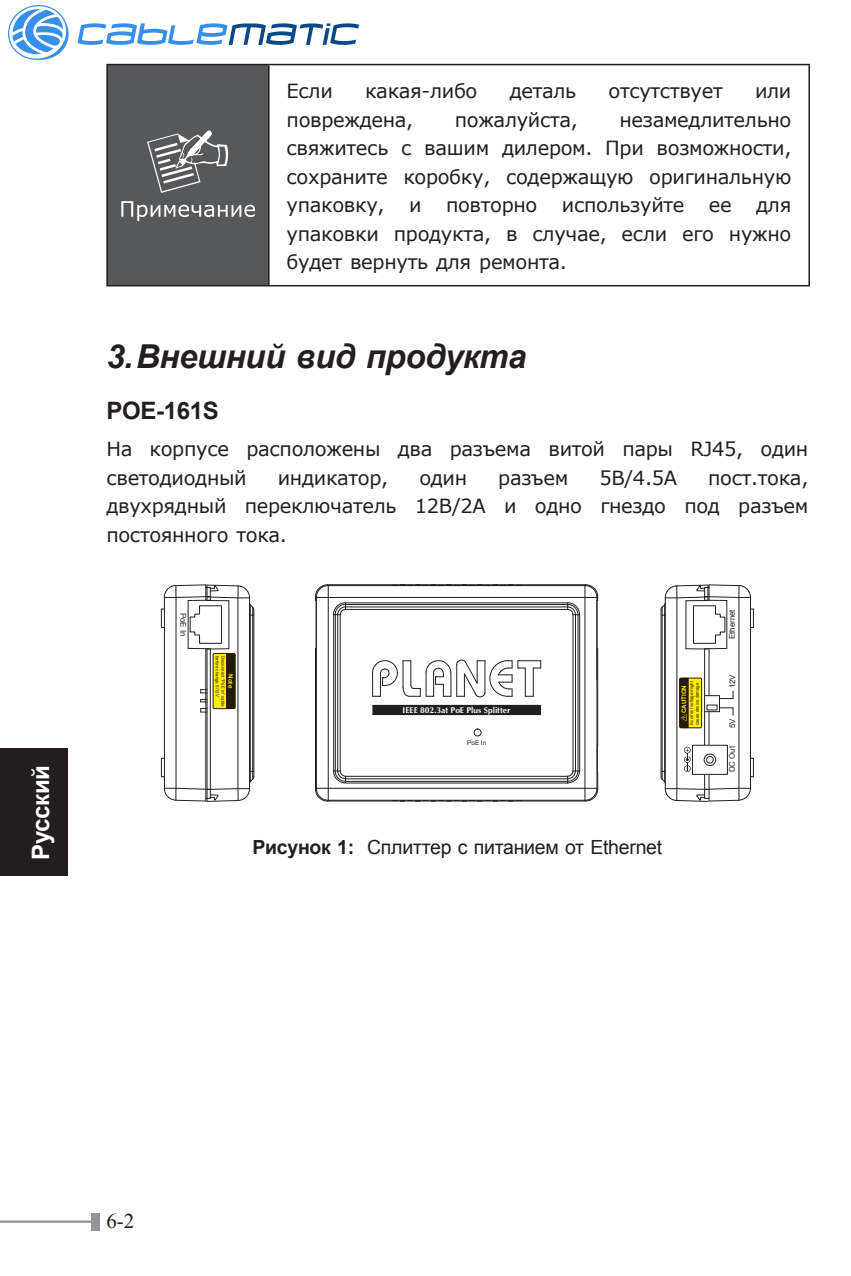
<style>
.page{position:relative;width:851px;height:1276px;background:#fff}
.page>*{position:absolute;margin:0;border:0;box-sizing:border-box;transform-origin:0 0}
._1大標Arail_Bold_Itali{font:italic 700 33px "Arial";letter-spacing:-.015em;color:#231f20}
._3小標Arial_Bold8_10_前{font:700 24px "Arial";letter-spacing:-.015em;color:#231f20}
.t1{font:700 24px "Arial";letter-spacing:-.015em;color:#fff}
.t2{font:21px "Times New Roman";color:#231f20}
._8框NOTE內文Verdana6_5{font:19.5px/28.5px "Verdana";letter-spacing:-.02em;color:#231f20;text-align:justify}
._4內文Verdana6_5_9_5前後{font:19.5px/28.5px "Verdana";letter-spacing:-.02em;color:#231f20}
._6圖Arial6_5_9_5{font:19.5px "Arial";letter-spacing:-.015em;color:#231f20}
.t3{font:700 8.4px "CG Omega";color:#fff}
.t4{font:7.8px "Arial";color:#211e1e}
.t5{font:700 6.3px "Arial";color:#ffee01}
.t6{font:6.3px "Arial";color:#211e1e}
.t7{font:4.5px/5.7px "Arial";color:#251a05}
.s1{font-weight:700}
</style>
<div class="page">
<hr style="left:0;top:1220px;width:95px;height:2px;background:#919396">
<div style="left:91px;top:1213px;width:9px;height:17px;background:#939598"></div>
<div style="left:0;top:748px;width:68px;height:128px;background:#231f20"></div>
<div style="left:107px;top:65px;width:162px;height:221px;background:#57585a"></div>
<hr style="left:106px;top:64px;width:163px;height:1px;background:#231f20">
<hr style="left:106px;top:65px;width:2px;height:220px;background:#231f20">
<hr style="left:269px;top:64px;width:540px;height:1px;background:#231f20">
<hr style="left:268px;top:65px;width:1px;height:220px;background:#231f20">
<hr style="left:808px;top:65px;width:1px;height:220px;background:#231f20">
<hr style="left:106px;top:285px;width:163px;height:1px;background:#231f20">
<hr style="left:269px;top:285px;width:540px;height:1px;background:#231f20">
<svg style="left:121px;top:201px;width:134px;height:20px"></svg>
<svg style="left:147px;top:130px;width:81px;height:63px"></svg>
<hr style="left:704px;top:649px;width:1px;height:97px;background:#211e1e">
<hr style="left:708px;top:648px;width:1px;height:47px;background:#211e1e">
<hr style="left:708px;top:711px;width:1px;height:34px;background:#211e1e">
<hr style="left:738px;top:597px;width:1px;height:198px;background:#211e1e">
<hr style="left:749px;top:597px;width:2px;height:191px;background:#211e1e">
<svg style="left:751px;top:608px;width:2px;height:20px"></svg>
<hr style="left:709px;top:596px;width:29px;height:2px;background:#211e1e">
<hr style="left:709px;top:584px;width:29px;height:2px;background:#211e1e">
<svg style="left:737px;top:585px;width:14px;height:13px"></svg>
<hr style="left:676px;top:800px;width:31px;height:2px;background:#211e1e">
<hr style="left:660px;top:610px;width:1px;height:166px;background:#211e1e">
<hr style="left:661px;top:607px;width:1px;height:172px;background:#211e1e">
<hr style="left:664px;top:598px;width:1px;height:190px;background:#211e1e">
<hr style="left:676px;top:586px;width:1px;height:202px;background:#211e1e">
<hr style="left:676px;top:596px;width:31px;height:2px;background:#211e1e">
<hr style="left:676px;top:584px;width:31px;height:2px;background:#211e1e">
<svg style="left:660px;top:585px;width:17px;height:30px"></svg>
<hr style="left:164px;top:597px;width:1px;height:191px;background:#211e1e">
<hr style="left:175px;top:590px;width:1px;height:198px;background:#211e1e">
<hr style="left:187px;top:600px;width:2px;height:48px;background:#211e1e">
<hr style="left:205px;top:648px;width:1px;height:153px;background:#211e1e">
<hr style="left:210px;top:649px;width:1px;height:149px;background:#211e1e">
<svg style="left:161px;top:608px;width:3px;height:20px"></svg>
<hr style="left:176px;top:596px;width:30px;height:2px;background:#211e1e">
<hr style="left:176px;top:584px;width:30px;height:2px;background:#211e1e">
<svg style="left:163px;top:585px;width:14px;height:13px"></svg>
<hr style="left:207px;top:800px;width:31px;height:2px;background:#211e1e">
<hr style="left:206px;top:649px;width:1px;height:152px;background:#211e1e">
<hr style="left:237px;top:598px;width:1px;height:202px;background:#211e1e">
<hr style="left:249px;top:598px;width:1px;height:190px;background:#211e1e">
<hr style="left:250px;top:605px;width:1px;height:176px;background:#211e1e">
<hr style="left:252px;top:607px;width:1px;height:172px;background:#211e1e">
<hr style="left:253px;top:610px;width:1px;height:166px;background:#211e1e">
<hr style="left:207px;top:584px;width:31px;height:2px;background:#211e1e">
<svg style="left:161px;top:758px;width:93px;height:43px"></svg>
<hr style="left:315px;top:649px;width:1px;height:140px;background:#211e1e">
<hr style="left:315px;top:600px;width:1px;height:48px;background:#211e1e">
<hr style="left:316px;top:597px;width:1px;height:191px;background:#211e1e">
<hr style="left:328px;top:585px;width:1px;height:215px;background:#211e1e">
<hr style="left:333px;top:615px;width:1px;height:156px;background:#211e1e">
<hr style="left:335px;top:615px;width:1px;height:156px;background:#211e1e">
<hr style="left:337px;top:615px;width:1px;height:156px;background:#211e1e">
<hr style="left:339px;top:615px;width:1px;height:156px;background:#211e1e">
<hr style="left:328px;top:800px;width:257px;height:1px;background:#211e1e">
<hr style="left:316px;top:788px;width:281px;height:1px;background:#211e1e">
<hr style="left:345px;top:782px;width:222px;height:1px;background:#211e1e">
<hr style="left:345px;top:781px;width:222px;height:1px;background:#211e1e">
<hr style="left:345px;top:778px;width:222px;height:1px;background:#211e1e">
<hr style="left:345px;top:776px;width:222px;height:1px;background:#211e1e">
<hr style="left:345px;top:609px;width:222px;height:1px;background:#211e1e">
<hr style="left:345px;top:606px;width:222px;height:1px;background:#211e1e">
<hr style="left:345px;top:604px;width:222px;height:1px;background:#211e1e">
<hr style="left:345px;top:602px;width:222px;height:1px;background:#211e1e">
<hr style="left:316px;top:597px;width:281px;height:1px;background:#211e1e">
<hr style="left:328px;top:585px;width:257px;height:1px;background:#211e1e">
<hr style="left:327px;top:584px;width:258px;height:1px;background:#211e1e">
<hr style="left:572px;top:615px;width:1px;height:156px;background:#211e1e">
<hr style="left:575px;top:615px;width:1px;height:156px;background:#211e1e">
<hr style="left:577px;top:615px;width:1px;height:156px;background:#211e1e">
<hr style="left:579px;top:615px;width:1px;height:156px;background:#211e1e">
<hr style="left:584px;top:585px;width:1px;height:215px;background:#211e1e">
<hr style="left:596px;top:597px;width:1px;height:191px;background:#211e1e">
<hr style="left:597px;top:649px;width:1px;height:96px;background:#211e1e">
<div style="left:473px;top:728px;width:8px;height:8px;border:1px solid #211e1e;border-radius:50%"></div>
<svg style="left:315px;top:584px;width:31px;height:31px"></svg>
<svg style="left:566px;top:745px;width:32px;height:57px"></svg>
<svg style="left:315px;top:770px;width:31px;height:32px"></svg>
<svg style="left:566px;top:584px;width:32px;height:31px"></svg>
<svg style="left:372px;top:659px;width:169px;height:38px"></svg>
<svg style="left:392px;top:584px;width:128px;height:2px"></svg>
<svg style="left:397px;top:800px;width:119px;height:1px"></svg>
<div style="left:704px;top:695px;width:15px;height:17px;border:1px solid #211e1e"></div>
<div style="left:373px;top:705px;width:167px;height:9px;background:#211e1e"></div>
<div style="left:372px;top:705px;width:168px;height:10px;border:1px solid #211e1e"></div>
<svg style="left:718px;top:707px;width:15px;height:9px"></svg>
<svg style="left:718px;top:690px;width:15px;height:9px"></svg>
<div style="left:679px;top:678px;width:22px;height:50px;background:#ffee01"></div>
<div style="left:679px;top:678px;width:22px;height:50px;border:1px solid #251a05"></div>
<svg style="left:679px;top:678px;width:9px;height:50px"></svg>
<svg style="left:660px;top:745px;width:93px;height:56px"></svg>
<div style="left:692px;top:745px;width:35px;height:29px;background:#fff"></div>
<div style="left:692px;top:745px;width:35px;height:29px;border:1px solid #211e1e"></div>
<svg style="left:704px;top:754px;width:11px;height:11px"></svg>
<div style="left:703px;top:753px;width:13px;height:13px;border:1px solid #211e1e;border-radius:50%"></div>
<div style="left:706px;top:756px;width:7px;height:7px;background:#fff;border-radius:50%"></div>
<div style="left:706px;top:756px;width:7px;height:7px;border:1px solid #211e1e;border-radius:50%"></div>
<svg style="left:685px;top:585px;width:42px;height:64px"></svg>
<svg style="left:188px;top:585px;width:66px;height:127px"></svg>
<img style="left:9px;top:5px;width:349px;height:54px">
<p class="t1" style="left:25px;top:860px;width:96px;rotate:-90deg">Pусский</p>
<p class="_8框NOTE內文Verdana6_5" style="left:286px;top:76px;width:48px">Если</p>
<p class="_8框NOTE內文Verdana6_5" style="left:365px;top:76px;width:114px">какая-либо</p>
<p class="_8框NOTE內文Verdana6_5" style="left:509px;top:76px;width:68px">деталь</p>
<p class="_8框NOTE內文Verdana6_5" style="left:608px;top:76px;width:116px">отсутствует</p>
<p class="_8框NOTE內文Verdana6_5" style="left:754px;top:76px;width:38px">или</p>
<p class="_8框NOTE內文Verdana6_5" style="left:286px;top:105px;width:128px">повреждена,</p>
<p class="_8框NOTE內文Verdana6_5" style="left:454px;top:105px;width:125px">пожалуйста,</p>
<p class="_8框NOTE內文Verdana6_5" style="left:286px;top:105px;width:506px;text-indent:333px">незамедлительно свяжитесь с вашим дилером. При возможности, сохраните коробку, содержащую оригинальную упаковку,</p>
<p class="_8框NOTE內文Verdana6_5" style="left:409px;top:190px;width:14px">и</p>
<p class="_8框NOTE內文Verdana6_5" style="left:446px;top:190px;width:93px">повторно</p>
<p class="_8框NOTE內文Verdana6_5" style="left:561px;top:190px;width:124px">используйте</p>
<p class="_8框NOTE內文Verdana6_5" style="left:286px;top:190px;width:506px;text-indent:422px">ее для упаковки продукта, в случае, если его нужно будет вернуть для ремонта.</p>
<p class="_1大標Arail_Bold_Itali" style="left:106px;top:334px;width:421px">3. Внешний вид продукта</p>
<p class="_3小標Arial_Bold8_10_前" style="left:106px;top:395px;width:114px">POE-161S</p>
<p class="_4內文Verdana6_5_9_5前後" style="left:106px;top:435px;width:703px">На корпусе расположены два разъема витой пары RJ45, один светодиодный</p>
<p class="_4內文Verdana6_5_9_5前後" style="left:278px;top:463px;width:112px">индикатор,</p>
<p class="_4內文Verdana6_5_9_5前後" style="left:419px;top:463px;width:49px">один</p>
<p class="_4內文Verdana6_5_9_5前後" style="left:498px;top:463px;width:72px">разъем</p>
<p class="_4內文Verdana6_5_9_5前後" style="left:599px;top:463px;width:79px">5В/4.5А</p>
<p class="_4內文Verdana6_5_9_5前後" style="left:106px;top:463px;width:703px;text-align:justify;text-indent:601px">пост.тока, двухрядный переключатель 12В/2А и одно гнездо под разъем постоянного тока.</p>
<p class="t4" style="left:188px;top:612px;width:25px;rotate:90deg">PoE In</p>
<p class="t7" style="left:220px;top:656px;width:42px;rotate:90deg">before change 5/12V</p>
<p class="t7" style="left:226px;top:656px;width:52px;rotate:90deg">Disconnect "PoE In" cable</p>
<p class="t5" style="left:235px;top:674px;width:15px;rotate:90deg">Note</p>
<p class="t3" style="left:402px;top:704px;width:109px">IEEE 802.3at PoE Plus Splitter</p>
<p class="t6" style="left:467px;top:738px;width:20px">PoE In</p>
<p class="t7" style="left:688px;top:725px;width:46px;rotate:-90deg">Incorrect voltage might cause device damage</p>
<p class="t5" style="left:679px;top:713px;width:30px;rotate:-90deg">CAUTION</p>
<p class="_6圖Arial6_5_9_5" style="left:252px;top:834px;width:411px"><span class="s1">Рисунок 1:</span> Сплиттер с питанием от Ethernet</p>
<p class="t4" style="left:727px;top:639px;width:31px;rotate:-90deg">Ethernet</p>
<p class="t4" style="left:727px;top:688px;width:16px;rotate:-90deg">12V</p>
<p class="t4" style="left:727px;top:728px;width:11px;rotate:-90deg">5V</p>
<p class="t4" style="left:727px;top:772px;width:28px;rotate:-90deg">DC Out</p>
<p class="t2" style="left:106px;top:1207px;width:29px">6-2</p>
</div>
